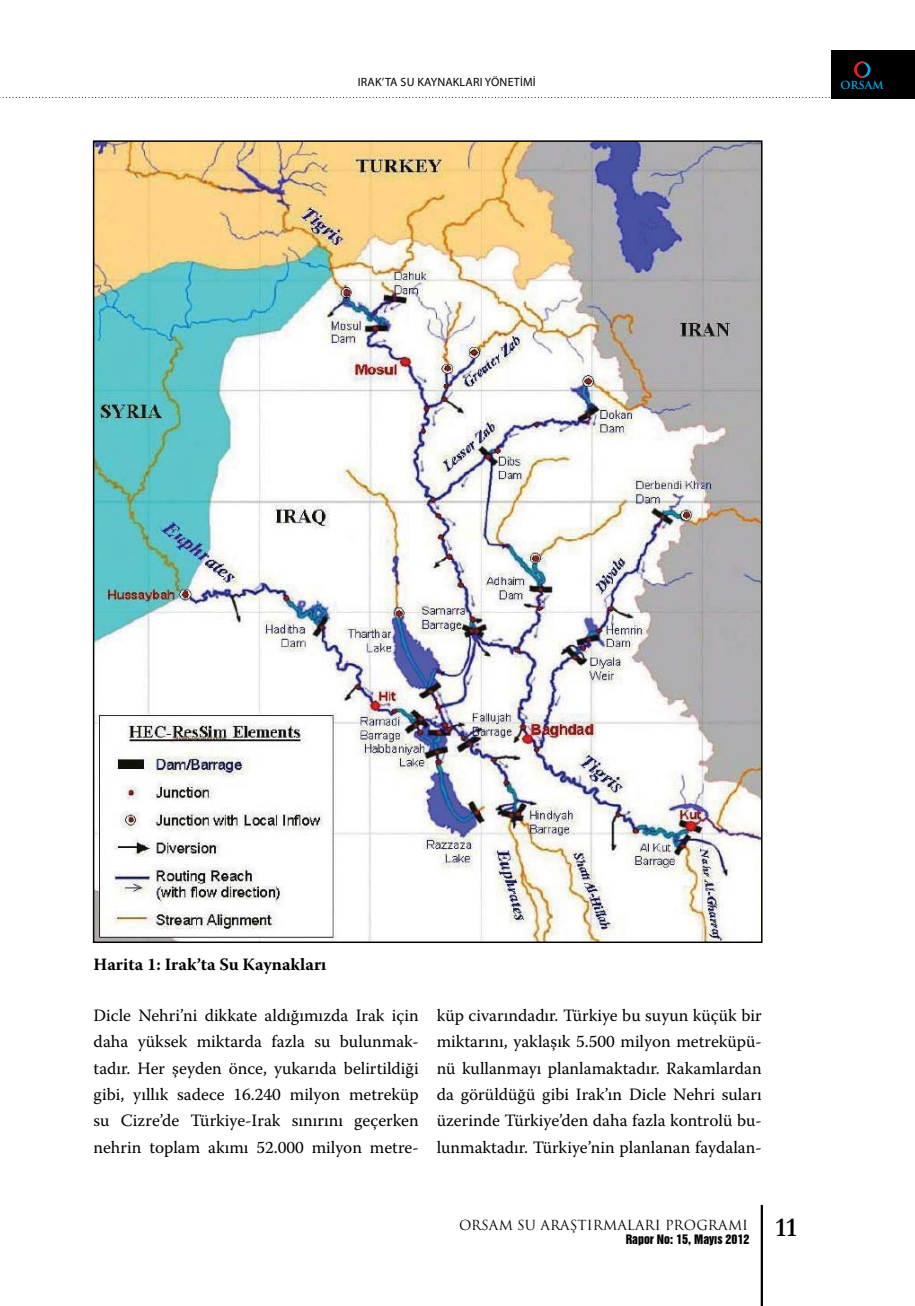
<style>
.page{position:relative;width:915px;height:1306px;background:#fff}
.page>*{position:absolute;margin:0;border:0;box-sizing:border-box;transform-origin:0 0}
.t1{font:17.25px/26.4px "Warnock Pro";color:#000;text-align:justify}
.t2{font:700 17.25px "Warnock Pro";letter-spacing:.005em;color:#000}
.t3{font:13.5px "Trajan Pro";color:#000}
.t4{font:12px "Myriad Pro";letter-spacing:.015em;color:#000}
.t5{font:12px "Swiss 921 BT Regular A";color:#000}
.t6{font:700 10.8px "Trajan Pro";letter-spacing:-.005em;color:#00aeef}
.s1{font-family:"Garamond";font-weight:700;font-size:27px}
</style>
<div class="page">
<hr style="left:760px;top:1204px;width:2px;height:101px;background:#000">
<svg style="left:0;top:97px;width:830px;height:1px"></svg>
<div style="left:831px;top:50px;width:83px;height:48px;background:#000"></div>
<svg style="left:854px;top:61px;width:16px;height:17px"></svg>
<img style="left:96px;top:143px;width:663px;height:797px">
<p class="t4" style="left:358px;top:74px;width:179px">IRAK’TA SU KAYNAKLARI YÖNETİMİ</p>
<p class="t6" style="left:840px;top:78px;width:45px">ORSAM</p>
<p class="t2" style="left:94px;top:953px;width:234px">Harita 1: Irak’ta Su Kaynakları</p>
<p class="t1" style="left:94px;top:1001px;width:326px">Dicle Nehri’ni dikkate aldığımızda Irak için daha yüksek miktarda fazla su bulunmak&shy;tadır. Her şeyden önce, yukarıda belirtildiği gibi, yıllık sadece 16.240 milyon metreküp su Cizre’de Türkiye-Irak sınırını geçerken nehrin toplam akımı 52.000 milyon metre-</p>
<p class="t1" style="left:436px;top:1001px;width:326px">küp civarındadır. Türkiye bu suyun küçük bir miktarını, yaklaşık 5.500 milyon metreküpü&shy;nü kullanmayı planlamaktadır. Rakamlardan da görüldüğü gibi Irak’ın Dicle Nehri suları üzerinde Türkiye’den daha fazla kontrolü bu&shy;lunmaktadır. Türkiye’nin planlanan faydalan-</p>
<p class="t3" style="left:459px;top:1216px;width:339px">ORSAM SU ARAŞTIRMALARI PROGRAMI <span class="s1">11</span></p>
<p class="t5" style="left:625px;top:1231px;width:125px">Rapor No: 15, Mayıs 2012</p>
</div>
